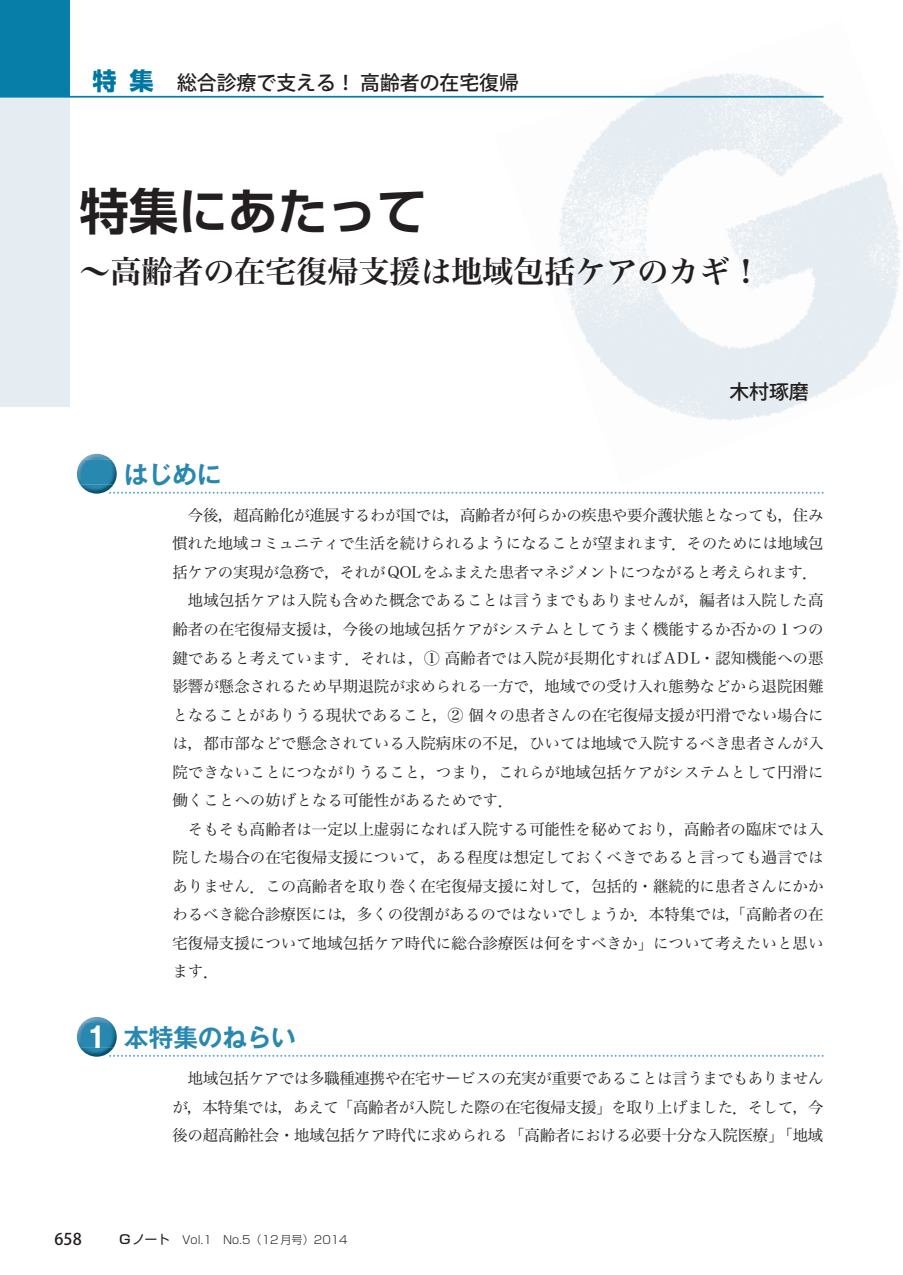
<style>
.page{position:relative;width:903px;height:1275px;background:#fff}
.page>*{position:absolute;margin:0;border:0;box-sizing:border-box;transform-origin:0 0}
.t1{font:700 49.52px "Shin Go Pro De";color:#231f20}
.t2{font:30.97px "Hira Min Pro W6";color:#231f20}
.t3{font:700 28.53px "Gothic MB101 Pro De";color:#fff}
.t4{font:700 24.85px "Gothic MB101 Pro De";letter-spacing:-.015em;color:#2888af}
.t5{font:700 24.15px "Shin Go Pro";color:#0076a2}
.t6{font:500 19.78px "Koz Go Pro";color:#231f20}
.t7{font:500 16.1px "Koz Go Pro";color:#231f20}
.t8{font:15.58px/28.5px "Hira Min Pro W3";color:#231f20;text-align:justify}
.t9{font:15.58px "Hira Min Pro W3";letter-spacing:-.02em;color:#231f20}
.t10{font:15.58px "Hira Min Pro W3";letter-spacing:-.025em;color:#231f20}
.t11{font:300 11.2px "Shin Go Pro";color:#231f20}
.s1{font-weight:500;font-size:12.42px}
.s2{font-weight:400;font-size:12.42px}
</style>
<div class="page">
<img style="left:494px;top:73px;width:407px;height:348px">
<div style="left:0;top:0;width:69px;height:97px;background:#067ea8"></div>
<div style="left:0;top:97px;width:69px;height:310px;background:#e5edf3"></div>
<hr style="left:0;top:96px;width:823px;height:2px;background:#067ea8">
<svg style="left:113px;top:492px;width:710px;height:2px"></svg>
<svg style="left:113px;top:1055px;width:710px;height:2px"></svg>
<img style="left:82px;top:454px;width:29px;height:6px">
<img style="left:80px;top:485px;width:33px;height:9px">
<img style="left:77px;top:460px;width:40px;height:25px">
<img style="left:82px;top:1017px;width:29px;height:6px">
<img style="left:80px;top:1048px;width:33px;height:9px">
<img style="left:77px;top:1023px;width:40px;height:25px">
<h3 class="t5" style="left:92px;top:62px;width:63px">特 集</h3>
<p class="t6" style="left:177px;top:70px;width:343px">総合診療で支える！ 高齢者の在宅復帰</p>
<h1 class="t1" style="left:79px;top:171px;width:349px">特集にあたって</h1>
<h2 class="t2" style="left:79px;top:244px;width:684px">～高齢者の在宅復帰支援は地域包括ケアのカギ！</h2>
<p class="t6" style="left:729px;top:379px;width:81px">木村琢磨</p>
<h3 class="t3" style="left:86px;top:1013px;width:23px">1</h3>
<h3 class="t4" style="left:124px;top:454px;width:99px">はじめに</h3>
<p class="t9" style="left:188px;top:502px;width:637px">今後，超高齢化が進展するわが国では，高齢者が何らかの疾患や要介護状態となっても，住み</p>
<p class="t10" style="left:172px;top:530px;width:652px">慣れた地域コミュニティで生活を続けられるようになることが望まれます．そのためには地域包</p>
<p class="t9" style="left:172px;top:559px;width:647px">括ケアの実現が急務で，それがQOLをふまえた患者マネジメントにつながると考えられます．</p>
<p class="t8" style="left:188px;top:585px;width:637px">地域包括ケアは入院も含めた概念であることは言うまでもありませんが，編者は入院した高</p>
<p class="t8" style="left:172px;top:613px;width:653px">齢者の在宅復帰支援は，今後の地域包括ケアがシステムとしてうまく機能するか否かの１つの</p>
<p class="t8" style="left:172px;top:642px;width:653px">鍵であると考えています．それは，① 高齢者では入院が長期化すればADL・認知機能への悪</p>
<p class="t8" style="left:172px;top:670px;width:653px">影響が懸念されるため早期退院が求められる一方で，地域での受け入れ態勢などから退院困難</p>
<p class="t8" style="left:172px;top:699px;width:653px">となることがありうる現状であること，② 個々の患者さんの在宅復帰支援が円滑でない場合に</p>
<p class="t8" style="left:172px;top:728px;width:653px">は，都市部などで懸念されている入院病床の不足，ひいては地域で入院するべき患者さんが入</p>
<p class="t8" style="left:172px;top:756px;width:653px">院できないことにつながりうること，つまり，これらが地域包括ケアがシステムとして円滑に</p>
<p class="t8" style="left:172px;top:785px;width:343px">働くことへの妨げとなる可能性があるためです．</p>
<p class="t8" style="left:188px;top:813px;width:637px">そもそも高齢者は一定以上虚弱になれば入院する可能性を秘めており，高齢者の臨床では入</p>
<p class="t8" style="left:172px;top:842px;width:653px">院した場合の在宅復帰支援について，ある程度は想定しておくべきであると言っても過言では</p>
<p class="t8" style="left:172px;top:870px;width:653px">ありません．この高齢者を取り巻く在宅復帰支援に対して，包括的・継続的に患者さんにかか</p>
<p class="t8" style="left:172px;top:899px;width:653px">わるべき総合診療医には，多くの役割があるのではないでしょうか．本特集では，「高齢者の在</p>
<p class="t8" style="left:172px;top:927px;width:653px">宅復帰支援について地域包括ケア時代に総合診療医は何をすべきか」について考えたいと思い</p>
<p class="t8" style="left:172px;top:956px;width:48px">ます．</p>
<h3 class="t4" style="left:124px;top:1017px;width:174px">本特集のねらい</h3>
<p class="t8" style="left:172px;top:1062px;width:653px;text-indent:16px">地域包括ケアでは多職種連携や在宅サービスの充実が重要であることは言うまでもありませんが，本特集では，あえて「高齢者が入院した際の在宅復帰支援」を取り上げました．そして，今後の超高齢社会・地域包括ケア時代に求められる「高齢者における必要十分な入院医療」「地域</p>
<p class="t7" style="left:55px;top:1228px;width:29px">658</p>
<p class="t11" style="left:119px;top:1230px;width:230px"><span class="s1">G</span><span class="s2">ノート　</span>Vol.1　No.5（12月号）2014</p>
</div>
